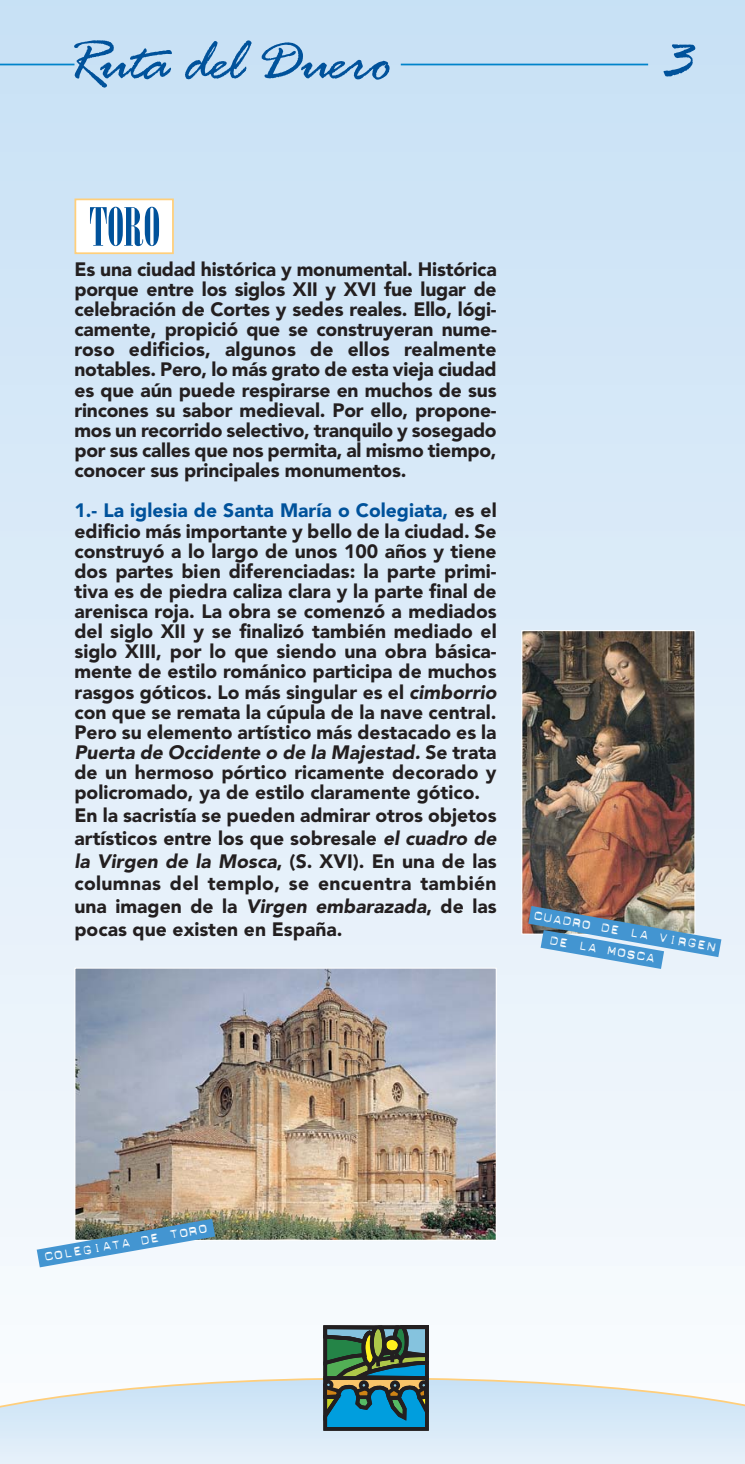
<style>
.page{position:relative;width:745px;height:1464px;background:#fff}
.page>*{position:absolute;margin:0;border:0;box-sizing:border-box;transform-origin:0 0}
.t1{font:63px "Rage Italic Plain";color:#00529b}
.t2{font:52.5px "Onyx";color:#00529b}
.t3{font:900 19.25px/20.1px "Avenir";color:#231f20}
.t4{font:17.5px/21.5px "Dymo Blanca";color:#fff}
.s1{color:#00529b}
</style>
<div class="page">
<div style="left:0;top:0;width:744px;height:1463px;background:linear-gradient(to bottom,#c7e0f5,#fbfcfe)"></div>
<svg style="left:0;top:1377px;width:744px;height:86px;background:#ddebf6"></svg>
<svg style="left:249px;top:1321px;width:185px;height:111px"></svg>
<hr style="left:400px;top:64px;width:247px;height:1px;background:#0083ca">
<hr style="left:0;top:64px;width:74px;height:1px;background:#0083ca">
<img style="left:76px;top:969px;width:418px;height:269px">
<div style="left:74px;top:967px;width:422px;height:273px;border:1px solid #fff"></div>
<img style="left:523px;top:632px;width:169px;height:300px">
<div style="left:521px;top:630px;width:173px;height:304px;border:1px solid #fff"></div>
<svg style="left:528px;top:906px;width:193px;height:63px;background:#88aec9"></svg>
<svg style="left:37px;top:1218px;width:178px;height:49px"></svg>
<div style="left:75px;top:199px;width:98px;height:54px;background:#fff"></div>
<div style="left:74px;top:198px;width:100px;height:56px;border:2px solid #ffcf7b"></div>
<h1 class="t1" style="left:68px;top:23px;width:324px">Ruta del Duero</h1>
<h1 class="t1" style="left:667px;top:23px;width:29px">3</h1>
<h2 class="t2" style="left:89px;top:197px;width:72px">TORO</h2>
<p class="t3" style="left:74px;top:261px;width:423px;text-align:justify">Es una ciudad histórica y monumental. Histórica porque entre los siglos XII y XVI fue lugar de celebración de Cortes y sedes reales. Ello, lógi&shy;camente, propició que se construyeran nume&shy;roso edificios, algunos de ellos realmente notables. Pero, lo más grato de esta vieja ciudad es que aún puede respirarse en muchos de sus rincones su sabor medieval. Por ello, propone&shy;mos un recorrido selectivo, tranquilo y sosegado por sus calles que nos permita, al mismo tiempo, conocer sus principales monumentos.</p>
<p class="t3" style="left:74px;top:502px;width:426px"><span class="s1">1.- La iglesia de Santa María o Colegiata,</span> es el edificio más importante y bello de la ciudad. Se construyó a lo largo de unos 100 años y tiene dos partes bien diferenciadas: la parte primi&shy;tiva es de piedra caliza clara y la parte final de arenisca roja. La obra se comenzó a mediados del siglo XII y se finalizó también mediado el siglo XIII, por lo que siendo una obra básica&shy;mente de estilo románico participa de muchos rasgos góticos. Lo más singular es el cimborrio con que se remata la cúpula de la nave central.<br>Pero su elemento artístico más destacado es la Puerta de Occidente o de la Majestad. Se trata de un hermoso pórtico ricamente decorado y policromado, ya de estilo claramente gótico.</p>
<p class="t3" style="left:74px;top:805px;width:426px;line-height:22.8px">En la sacristía se pueden admirar otros objetos artísticos entre los que sobresale el cuadro de la Virgen de la Mosca, (S. XVI). En una de las columnas del templo, se encuentra también una imagen de la Virgen embarazada, de las pocas que existen en España.</p>
<p class="t4" style="left:554px;top:907px;width:167px;text-indent:-20px;rotate:10deg">cuadro de la virgen de la mosca</p>
<p class="t4" style="left:42px;top:1245px;width:168px;rotate:-10deg">colegiata de toro</p>
</div>
